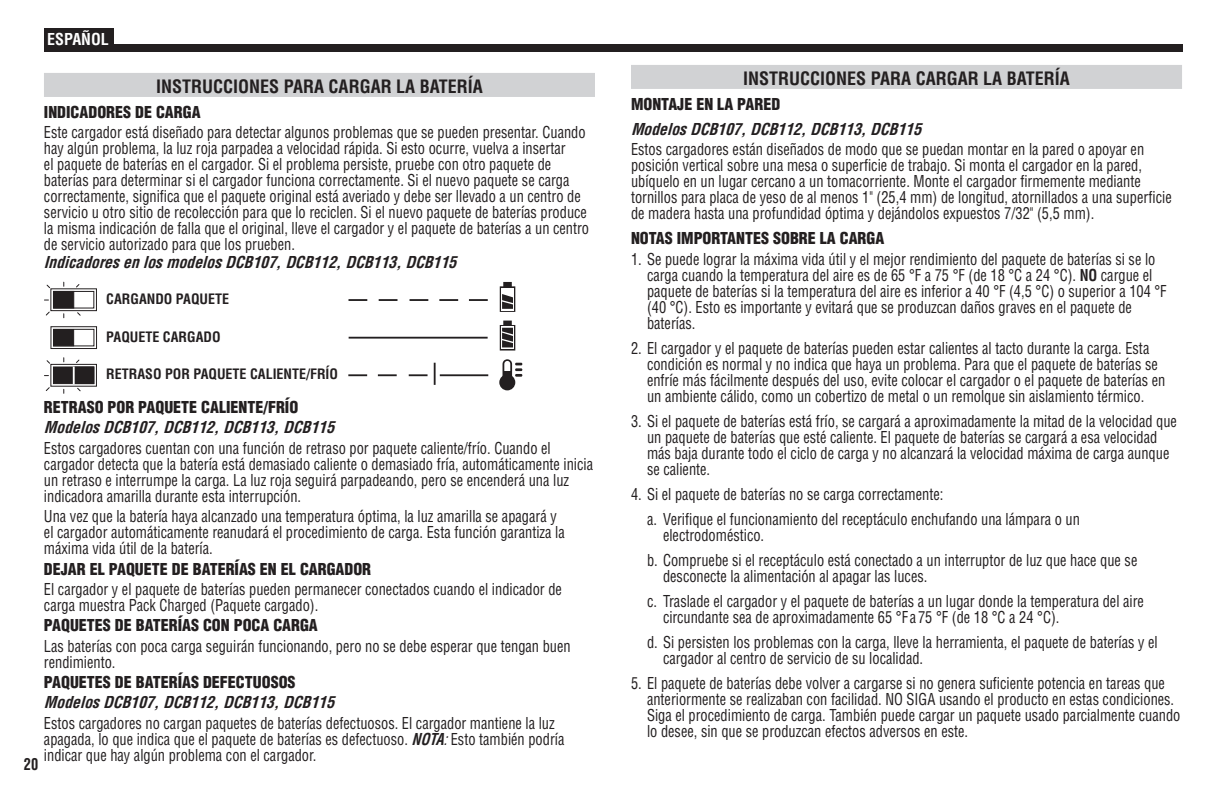
<style>
.page{position:relative;width:1226px;height:795px;background:#fff}
.page>*{position:absolute;margin:0;border:0;box-sizing:border-box;transform-origin:0 0}
.t1{font:700 condensed 18px "Helvetica LT Std";color:#231f20}
.t2{font:condensed 16px/16px "Helvetica LT Std";color:#231f20;scale:.9 1}
.t3{font:900 condensed 16px "Helvetica LT Std";color:#231f20}
.t4{font:italic 700 condensed 16px "Helvetica LT Std";color:#231f20}
.t5{font:700 condensed 16px "Helvetica LT Std";color:#fff}
.t6{font:700 condensed 16px "Helvetica LT Std";color:#231f20;scale:.9 1}
.t7{font:700 condensed 14.8px "Univers LT Std";color:#231f20}
.t8{font:700 condensed 14px "Helvetica LT Std";color:#231f20}
.s1{font-weight:700;font-style:italic}
.s2{font-style:italic}
.s3{font-weight:700}
</style>
<div class="page">
<div style="left:44px;top:73px;width:551px;height:24px;background:#d1d2d4"></div>
<div style="left:44px;top:44px;width:1138px;height:8px;background:#231f20"></div>
<div style="left:44px;top:28px;width:69px;height:22px;background:#231f20"></div>
<div style="left:631px;top:65px;width:551px;height:24px;background:#d1d2d4"></div>
<svg style="left:81px;top:364px;width:16px;height:22px"></svg>
<div style="left:73px;top:366px;width:21px;height:17px;background:#231f20;border:1px solid #231f20"></div>
<svg style="left:44px;top:357px;width:37px;height:36px"></svg>
<div style="left:51px;top:326px;width:46px;height:22px;background:linear-gradient(to right,#d9d8d8,#d8d7d7);border:1px solid #231f20"></div>
<div style="left:53px;top:329px;width:41px;height:17px;background:#fff;border:1px solid #231f20"></div>
<div style="left:53px;top:329px;width:21px;height:17px;background:#231f20;border:1px solid #231f20"></div>
<svg style="left:81px;top:288px;width:16px;height:23px"></svg>
<div style="left:53px;top:291px;width:41px;height:17px;background:#fff;border:1px solid #231f20"></div>
<svg style="left:44px;top:281px;width:37px;height:37px"></svg>
<svg style="left:500px;top:282px;width:15px;height:30px"></svg>
<svg style="left:500px;top:320px;width:15px;height:30px"></svg>
<div style="left:499px;top:374px;width:16px;height:16px;background:#231f20;border-radius:50%"></div>
<svg style="left:502px;top:359px;width:20px;height:20px"></svg>
<svg style="left:434px;top:362px;width:1px;height:23px"></svg>
<hr style="left:348px;top:336px;width:139px;height:2px;background:#231f20">
<hr style="left:440px;top:374px;width:48px;height:2px;background:#231f20">
<svg style="left:409px;top:374px;width:18px;height:2px"></svg>
<svg style="left:378px;top:374px;width:19px;height:2px"></svg>
<svg style="left:348px;top:374px;width:19px;height:2px"></svg>
<svg style="left:409px;top:299px;width:19px;height:2px"></svg>
<svg style="left:379px;top:299px;width:18px;height:2px"></svg>
<svg style="left:348px;top:299px;width:19px;height:2px"></svg>
<svg style="left:469px;top:299px;width:19px;height:2px"></svg>
<svg style="left:439px;top:299px;width:19px;height:2px"></svg>
<p class="t5" style="left:47px;top:29px;width:63px">ESPAÑOL</p>
<p class="t1" style="left:156px;top:75px;width:328px">INSTRUCCIONES PARA CARGAR LA BATERÍA</p>
<p class="t3" style="left:44px;top:102px;width:158px">INDICADORES DE CARGA</p>
<p class="t2" style="left:44px;top:124px;width:607px">Este cargador está diseñado para detectar algunos problemas que se pueden presentar. Cuando hay algún problema, la luz roja parpadea a velocidad rápida. Si esto ocurre, vuelva a insertar<br>el paquete de baterías en el cargador. Si el problema persiste, pruebe con otro paquete de baterías para determinar si el cargador funciona correctamente. Si el nuevo paquete se carga correctamente, significa que el paquete original está averiado y debe ser llevado a un centro de servicio u otro sitio de recolección para que lo reciclen. Si el nuevo paquete de baterías produce la misma indicación de falla que el original, lleve el cargador y el paquete de baterías a un centro de servicio autorizado para que los prueben.</p>
<p class="t4" style="left:44px;top:252px;width:419px">IndicadoresenlosmodelosDCB107,DCB112,DCB113,DCB115</p>
<p class="t7" style="left:102px;top:290px;width:104px">PACK CHARGING</p>
<p class="t7" style="left:102px;top:328px;width:97px">PACK CHARGED</p>
<p class="t7" style="left:102px;top:366px;width:106px">HOT/COLD DELAY</p>
<p class="t7" style="left:238px;top:366px;width:106px">HOT/COLD DELAY</p>
<p class="t8" style="left:106px;top:290px;width:124px">CARGANDO PAQUETE</p>
<p class="t8" style="left:106px;top:327px;width:116px">PAQUETE CARGADO</p>
<p class="t8" style="left:106px;top:365px;width:233px">RETRASO POR PAQUETE CALIENTE/FRÍO</p>
<p class="t3" style="left:44px;top:397px;width:256px">RETRASO POR PAQUETE CALIENTE/FRÍO</p>
<p class="t4" style="left:44px;top:417px;width:297px">ModelosDCB107,DCB112,DCB113,DCB115</p>
<p class="t2" style="left:44px;top:439px;width:611px">Estos cargadores cuentan con una función de retraso por paquete caliente/frío. Cuando el cargador detecta que la batería está demasiado caliente o demasiado fría, automáticamente inicia un retraso e interrumpe la carga. La luz roja seguirá parpadeando, pero se encenderá una luz indicadora amarilla durante esta interrupción.</p>
<p class="t2" style="left:44px;top:508px;width:580px">Una vez que la batería haya alcanzado una temperatura óptima, la luz amarilla se apagará y el cargador automáticamente reanudará el procedimiento de carga. Esta función garantiza la máxima vida útil de la batería.</p>
<p class="t3" style="left:44px;top:558px;width:329px">DEJAR EL PAQUETE DE BATERÍAS EN EL CARGADOR</p>
<p class="t2" style="left:44px;top:580px;width:577px">El cargador y el paquete de baterías pueden permanecer conectados cuando el indicador de carga muestra Pack Charged (Paquete cargado).</p>
<p class="t3" style="left:44px;top:615px;width:275px">PAQUETES DE BATERÍAS CON POCA CARGA</p>
<p class="t2" style="left:44px;top:637px;width:587px">Las baterías con poca carga seguirán funcionando, pero no se debe esperar que tengan buen rendimiento.</p>
<p class="t3" style="left:44px;top:671px;width:253px">PAQUETES DE BATERÍAS DEFECTUOSOS</p>
<p class="t4" style="left:44px;top:692px;width:297px">ModelosDCB107,DCB112,DCB113,DCB115</p>
<p class="t2" style="left:44px;top:714px;width:580px">Estos cargadores no cargan paquetes de baterías defectuosos. El cargador mantiene la luz apagada, lo que indica que el paquete de baterías es defectuoso. <span class="s1">NOTA</span><span class="s2">:</span>Esto también podría indicar que hay algún problema con el cargador.</p>
<p class="t6" style="left:24px;top:754px;width:17px">20</p>
<p class="t1" style="left:743px;top:67px;width:328px">INSTRUCCIONES PARA CARGAR LA BATERÍA</p>
<p class="t3" style="left:631px;top:94px;width:151px">MONTAJE EN LA PARED</p>
<p class="t4" style="left:631px;top:119px;width:297px">ModelosDCB107,DCB112,DCB113,DCB115</p>
<p class="t2" style="left:631px;top:141px;width:602px">Estos cargadores están diseñados de modo que se puedan montar en la pared o apoyar en posición vertical sobre una mesa o superficie de trabajo. Si monta el cargador en la pared, ubíquelo en un lugar cercano a un tomacorriente. Monte el cargador firmemente mediante tornillos para placa de yeso de al menos 1" (25,4 mm) de longitud, atornillados a una superficie de madera hasta una profundidad óptima y dejándolos expuestos 7/32" (5,5 mm).</p>
<p class="t3" style="left:631px;top:228px;width:255px">NOTAS IMPORTANTES SOBRE LA CARGA</p>
<p class="t2" style="left:647px;top:251px;width:579px;text-indent:-16px">1. Se puede lograr la máxima vida útil y el mejor rendimiento del paquete de baterías si se lo carga cuando la temperatura del aire es de 65 °F a 75 °F (de 18 °C a 24 °C). <span class="s3">NO</span> cargue el paquete de baterías si la temperatura del aire es inferior a 40 °F (4,5 °C) o superior a 104 °F (40 °C). Esto es importante y evitará que se produzcan daños graves en el paquete de baterías.</p>
<p class="t2" style="left:647px;top:340px;width:577px;text-indent:-16px">2. El cargador y el paquete de baterías pueden estar calientes al tacto durante la carga. Esta condición es normal y no indica que haya un problema. Para que el paquete de baterías se enfríe más fácilmente después del uso, evite colocar el cargador o el paquete de baterías en un ambiente cálido, como un cobertizo de metal o un remolque sin aislamiento térmico.</p>
<p class="t2" style="left:647px;top:413px;width:590px;text-indent:-16px">3. Si el paquete de baterías está frío, se cargará a aproximadamente la mitad de la velocidad que un paquete de baterías que esté caliente. El paquete de baterías se cargará a esa velocidad más baja durante todo el ciclo de carga y no alcanzará la velocidad máxima de carga aunque se caliente.</p>
<p class="t2" style="left:647px;top:481px;width:482px;line-height:25px;text-indent:-16px">4. Si el paquete de baterías no se carga correctamente:<br>a. Verifique el funcionamiento del receptáculo enchufando una lámpara o un</p>
<p class="t2" style="left:647px;top:522px;width:546px;line-height:25px;text-indent:16px">electrodoméstico.<br>b. Compruebe si el receptáculo está conectado a un interruptor de luz que hace que se</p>
<p class="t2" style="left:647px;top:563px;width:553px;line-height:25px;text-indent:16px">desconecte la alimentación al apagar las luces.<br>c. Traslade el cargador y el paquete de baterías a un lugar donde la temperatura del aire</p>
<p class="t2" style="left:647px;top:604px;width:569px;line-height:25px;text-indent:16px">circundante sea de aproximadamente 65 °F a75 °F (de 18 °C a 24 °C).<br>d. Si persisten los problemas con la carga, lleve la herramienta, el paquete de baterías y el</p>
<p class="t2" style="left:663px;top:650px;width:291px">cargador al centro de servicio de su localidad.</p>
<p class="t2" style="left:647px;top:675px;width:594px;text-indent:-16px">5. El paquete de baterías debe volver a cargarse si no genera suficiente potencia en tareas que anteriormente se realizaban con facilidad. NO SIGA usando el producto en estas condiciones.<br>Siga el procedimiento de carga. También puede cargar un paquete usado parcialmente cuando lo desee, sin que se produzcan efectos adversos en este.</p>
</div>
